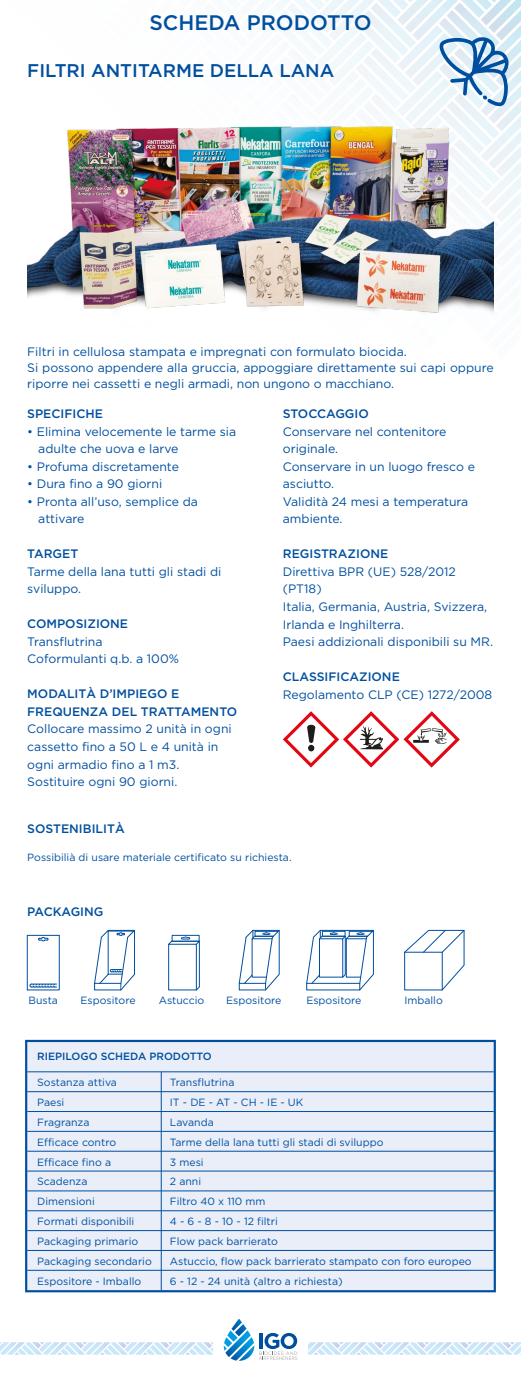
<style>
.page{position:relative;width:521px;height:1377px;background:#fff}
.page>*{position:absolute;margin:0;border:0;box-sizing:border-box;transform-origin:0 0}
.t1{font:500 21px "Gotham";color:#004f9f}
.t2{font:500 18.38px "Gotham";color:#004f9f}
.t3{font:12.25px/17.5px "Gotham";color:#004f9f}
.t4{font:500 12.25px/17.5px "Gotham";color:#004f9f}
.t5{font:10.5px "Gotham";color:#004f9f}
.t6{font:500 10.5px "Gotham";color:#004f9f}
</style>
<div class="page">
<svg style="left:25px;top:1040px;width:471px;height:252px;background:#dfe7f5"></svg>
<hr style="left:27px;top:1071px;width:467px;height:1px;background:#004f9f">
<hr style="left:27px;top:1091px;width:467px;height:1px;background:#004f9f">
<hr style="left:27px;top:1111px;width:467px;height:1px;background:#004f9f">
<hr style="left:27px;top:1131px;width:467px;height:1px;background:#004f9f">
<hr style="left:27px;top:1150px;width:467px;height:1px;background:#004f9f">
<hr style="left:27px;top:1170px;width:467px;height:1px;background:#004f9f">
<hr style="left:27px;top:1190px;width:467px;height:1px;background:#004f9f">
<hr style="left:27px;top:1210px;width:467px;height:1px;background:#004f9f">
<hr style="left:27px;top:1230px;width:467px;height:1px;background:#004f9f">
<hr style="left:27px;top:1250px;width:467px;height:1px;background:#004f9f">
<hr style="left:27px;top:1269px;width:467px;height:1px;background:#004f9f">
<hr style="left:161px;top:1071px;width:1px;height:219px;background:#004f9f">
<img style="left:27px;top:0;width:494px;height:313px">
<svg style="left:0;top:1318px;width:521px;height:42px"></svg>
<svg style="left:27px;top:934px;width:33px;height:56px"></svg>
<div style="left:172px;top:935px;width:27px;height:6px;border:1px solid #004f9f"></div>
<svg style="left:168px;top:936px;width:32px;height:54px"></svg>
<svg style="left:94px;top:929px;width:41px;height:61px"></svg>
<svg style="left:306px;top:929px;width:68px;height:61px"></svg>
<svg style="left:239px;top:929px;width:41px;height:61px"></svg>
<svg style="left:404px;top:929px;width:61px;height:61px"></svg>
<svg style="left:283px;top:711px;width:177px;height:56px"></svg>
<h1 class="t1" style="left:149px;top:11px;width:224px">SCHEDA PRODOTTO</h1>
<h2 class="t2" style="left:27px;top:60px;width:308px">FILTRI ANTITARME DELLA LANA</h2>
<p class="t3" style="left:27px;top:344px;width:468px;line-height:15.8px">Filtri in cellulosa stampata e impregnati con formulato biocida.<br>Si possono appendere alla gruccia, appoggiare direttamente sui capi oppure riporre nei cassetti e negli armadi, non ungono o macchiano.</p>
<p class="t4" style="left:27px;top:405px;width:77px">SPECIFICHE</p>
<p class="t3" style="left:38px;top:422px;width:199px;text-indent:-11px">• Elimina velocemente le tarme sia adulte che uova e larve</p>
<p class="t3" style="left:27px;top:457px;width:153px">• Profuma discretamente</p>
<p class="t3" style="left:27px;top:475px;width:137px">• Dura fino a 90 giorni</p>
<p class="t3" style="left:38px;top:492px;width:161px;text-indent:-11px">• Pronta all’uso, semplice da attivare</p>
<p class="t4" style="left:27px;top:545px;width:53px">TARGET</p>
<p class="t3" style="left:27px;top:562px;width:196px">Tarme della lana tutti gli stadi di sviluppo.</p>
<p class="t4" style="left:27px;top:615px;width:102px">COMPOSIZIONE</p>
<p class="t3" style="left:27px;top:632px;width:153px">Transflutrina<br>Coformulanti q.b. a 100%</p>
<p class="t4" style="left:27px;top:685px;width:211px">MODALITÀ D’IMPIEGO E<br>FREQUENZA DEL TRATTAMENTO</p>
<p class="t3" style="left:27px;top:720px;width:206px">Collocare massimo 2 unità in ogni cassetto fino a 50 L e 4 unità in ogni armadio fino a 1 m3.<br>Sostituire ogni 90 giorni.</p>
<p class="t4" style="left:283px;top:405px;width:88px">STOCCAGGIO</p>
<p class="t3" style="left:283px;top:422px;width:194px">Conservare nel contenitore originale.<br>Conservare in un luogo fresco e asciutto.<br>Validità 24 mesi a temperatura ambiente.</p>
<p class="t4" style="left:283px;top:545px;width:107px">REGISTRAZIONE</p>
<p class="t3" style="left:283px;top:563px;width:212px">Direttiva BPR (UE) 528/2012 (PT18)<br>Italia, Germania, Austria, Svizzera,<br>Irlanda e Inghilterra.<br>Paesi addizionali disponibili su MR.</p>
<p class="t4" style="left:283px;top:667px;width:119px">CLASSIFICAZIONE</p>
<p class="t3" style="left:283px;top:685px;width:211px">Regolamento CLP (CE) 1272/2008</p>
<p class="t4" style="left:27px;top:820px;width:99px">SOSTENIBILITÀ</p>
<p class="t5" style="left:27px;top:852px;width:266px">Possibilià di usare materiale certificato su richiesta.</p>
<p class="t4" style="left:27px;top:902px;width:78px">PACKAGING</p>
<p class="t5" style="left:29px;top:994px;width:31px">Busta</p>
<p class="t5" style="left:81px;top:994px;width:57px">Espositore</p>
<p class="t5" style="left:159px;top:994px;width:47px">Astuccio</p>
<p class="t5" style="left:226px;top:994px;width:57px">Espositore</p>
<p class="t5" style="left:306px;top:994px;width:57px">Espositore</p>
<p class="t5" style="left:404px;top:994px;width:40px">Imballo</p>
<p class="t6" style="left:37px;top:1050px;width:176px">RIEPILOGO SCHEDA PRODOTTO</p>
<p class="t5" style="left:37px;top:1096px;width:29px">Paesi</p>
<p class="t5" style="left:170px;top:1096px;width:135px">IT - DE - AT - CH - IE - UK</p>
<p class="t5" style="left:37px;top:1116px;width:54px">Fragranza</p>
<p class="t5" style="left:170px;top:1116px;width:45px">Lavanda</p>
<p class="t5" style="left:37px;top:1136px;width:80px">Efficace contro</p>
<p class="t5" style="left:170px;top:1136px;width:215px">Tarme della lana tutti gli stadi di sviluppo</p>
<p class="t5" style="left:37px;top:1156px;width:75px">Efficace fino a</p>
<p class="t5" style="left:170px;top:1156px;width:35px">3 mesi</p>
<p class="t5" style="left:37px;top:1076px;width:81px">Sostanza attiva</p>
<p class="t5" style="left:170px;top:1076px;width:66px">Transflutrina</p>
<p class="t5" style="left:37px;top:1176px;width:52px">Scadenza</p>
<p class="t5" style="left:170px;top:1176px;width:33px">2 anni</p>
<p class="t5" style="left:37px;top:1195px;width:59px">Dimensioni</p>
<p class="t5" style="left:170px;top:1195px;width:97px">Filtro 40 x 110 mm</p>
<p class="t5" style="left:37px;top:1235px;width:103px">Packaging primario</p>
<p class="t5" style="left:170px;top:1235px;width:109px">Flow pack barrierato</p>
<p class="t5" style="left:37px;top:1255px;width:116px">Packaging secondario</p>
<p class="t5" style="left:170px;top:1255px;width:303px">Astuccio, flow pack barrierato stampato con foro europeo</p>
<p class="t5" style="left:37px;top:1275px;width:106px">Espositore - Imballo</p>
<p class="t5" style="left:170px;top:1275px;width:174px">6 - 12 - 24 unità (altro a richiesta)</p>
<p class="t5" style="left:37px;top:1215px;width:99px">Formati disponibili</p>
<p class="t5" style="left:170px;top:1215px;width:109px">4 - 6 - 8 - 10 - 12 filtri</p>
</div>
